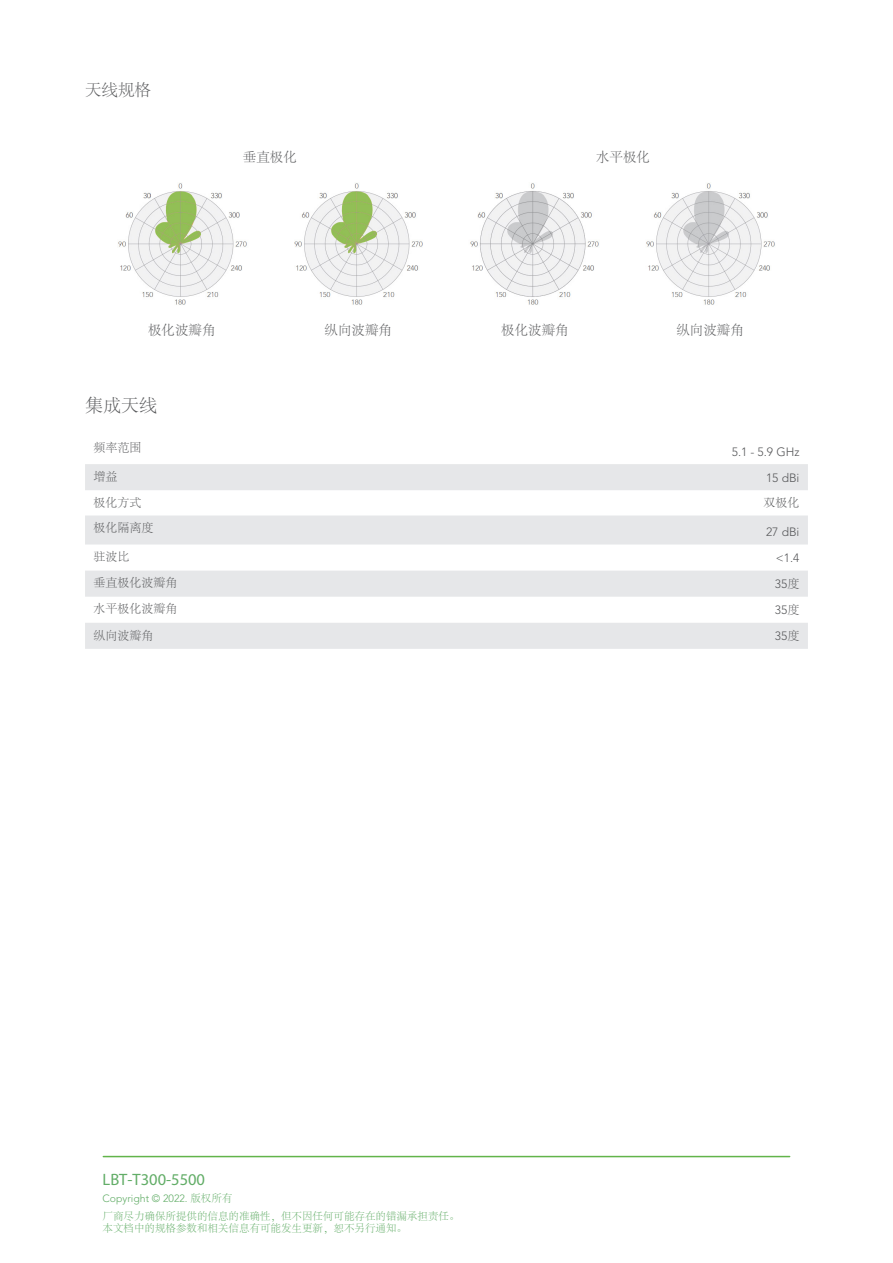
<style>
.page{position:relative;width:893px;height:1263px;background:#fff}
.page>*{position:absolute;margin:0;border:0;box-sizing:border-box;transform-origin:0 0}
.t1{font:300 18px "Adobe Song Std";color:#57585a}
.copyright{font:16.5px "Myriad Pro";color:#62ad67}
.body{font:300 16.5px "Adobe Song Std";color:#58595b}
.body-2{font:300 13.5px "Adobe Song Std";color:#57585a}
.table_body{font:300 12px "Adobe Song Std";color:#57585a}
.table_body-2{font:300 12px "Avenir";color:#57585a}
.copyright-2{font:300 10.5px/17.9px "Adobe Song Std";color:#62ad67}
.s1{font-family:"Adobe Song Std"}
.s2{font-family:"Avenir"}
</style>
<div class="page">
<hr style="left:103px;top:1156px;width:687px;height:1px;background:#62b44a">
<svg style="left:85px;top:464px;width:723px;height:185px;fill:#e6e7e9"></svg>
<img style="left:118px;top:183px;width:657px;height:122px">
<p class="body" style="left:85px;top:81px;width:67px">天线规格</p>
<p class="body-2" style="left:243px;top:149px;width:55px">垂直极化</p>
<p class="body-2" style="left:596px;top:149px;width:55px">水平极化</p>
<p class="body-2" style="left:148px;top:322px;width:69px">极化波瓣角</p>
<p class="body-2" style="left:325px;top:322px;width:69px">纵向波瓣角</p>
<p class="body-2" style="left:501px;top:322px;width:69px">极化波瓣角</p>
<p class="body-2" style="left:676px;top:322px;width:69px">纵向波瓣角</p>
<p class="t1" style="left:85px;top:396px;width:73px">集成天线</p>
<p class="table_body" style="left:94px;top:441px;width:49px">频率范围</p>
<p class="table_body-2" style="left:732px;top:444px;width:69px">5.1 - 5.9 GHz</p>
<p class="table_body" style="left:94px;top:470px;width:25px">增益</p>
<p class="table_body-2" style="left:766px;top:470px;width:35px">15 dBi</p>
<p class="table_body" style="left:94px;top:496px;width:49px">极化方式</p>
<p class="table_body" style="left:763px;top:496px;width:37px">双极化</p>
<p class="table_body" style="left:94px;top:521px;width:61px">极化隔离度</p>
<p class="table_body-2" style="left:766px;top:525px;width:35px">27 dBi</p>
<p class="table_body" style="left:94px;top:550px;width:37px">驻波比</p>
<p class="table_body-2" style="left:776px;top:551px;width:25px">&lt;1.4</p>
<p class="table_body" style="left:94px;top:576px;width:85px">垂直极化波瓣角</p>
<p class="table_body-2" style="left:775px;top:577px;width:26px">35<span class="s1">度</span></p>
<p class="table_body" style="left:94px;top:603px;width:85px">水平极化波瓣角</p>
<p class="table_body-2" style="left:775px;top:603px;width:26px">35<span class="s1">度</span></p>
<p class="table_body" style="left:94px;top:629px;width:61px">纵向波瓣角</p>
<p class="table_body-2" style="left:775px;top:629px;width:26px">35<span class="s1">度</span></p>
<p class="copyright" style="left:103px;top:1169px;width:104px">LBT-T300-5500</p>
<p class="copyright-2" style="left:103px;top:1190px;width:359px"><span class="s2">Copyright © 2022.</span> 版权所有<br>厂商尽力确保所提供的信息的准确性，但不因任何可能存在的错漏承担责任。</p>
<p class="copyright-2" style="left:103px;top:1219px;width:306px">本文档中的规格参数和相关信息有可能发生更新，恕不另行通知。</p>
</div>
